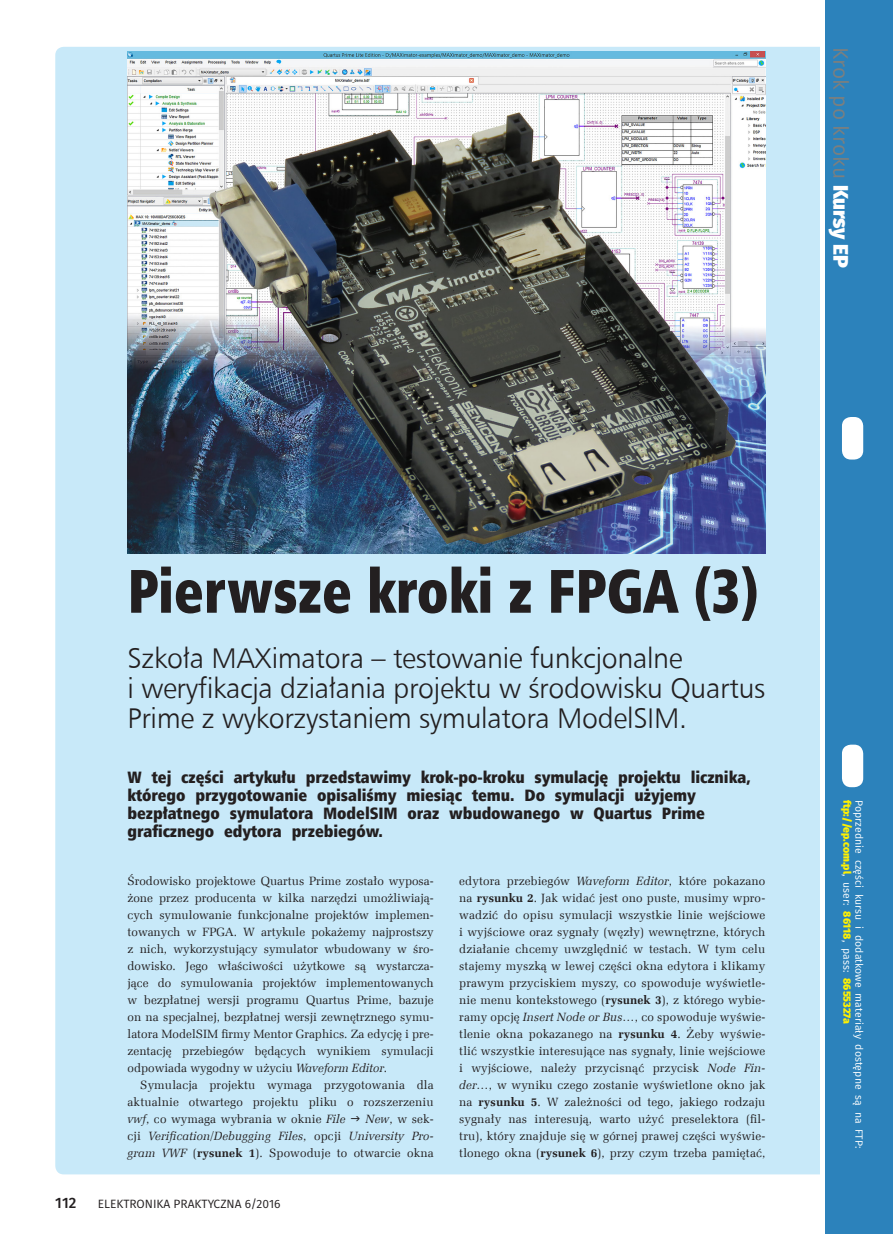
<style>
.page{position:relative;width:893px;height:1234px;background:#fff}
.page>*{position:absolute;margin:0;border:0;box-sizing:border-box;transform-origin:0 0}
._9_Tytul{font:61.5px "Humnst 777 X Blk Cn EU";color:#231f20;scale:.9 1}
._0_Podtytul_Lt{font:28.5px/30px "Humnst 777 Lt EU";letter-spacing:-.01em;color:#231f20}
.t1{font:21px "Fira Sans";color:#7c7f7f}
._2_Lead_kurs{font:16.5px/18px "Humnst 777 X Blk Cn EU";letter-spacing:-.005em;color:#231f20}
.t2{font:500 15px "Fira Sans";color:#231f20}
._1_Body{font:12px/17px "Zapf Ellipt EU";letter-spacing:.01em;color:#231f20;text-align:justify}
._1_Body-2{font:italic 12px/17px "Zapf Ellipt EU";letter-spacing:.01em;color:#231f20;text-align:justify}
.t3{font:12px "Fira Sans";color:#231f20}
.t4{font:10.5px "Fira Sans";letter-spacing:.005em;color:#fff}
.t5{font:800 10.5px "Fira Sans";letter-spacing:.005em;color:#fff101}
.s1{font-weight:800;color:#fff}
.s2{font-style:italic}
.s3{font-weight:700}
.s4{font-style:normal}
.s5{font-weight:700;font-style:normal}
.s6{font-weight:400;color:#fff}
</style>
<div class="page">
<div style="left:55px;top:47px;width:778px;height:1127px;background:#c8e9f9;border-radius:9px"></div>
<div style="left:825px;top:0;width:68px;height:1233px;background:#2c82bb"></div>
<div style="left:842px;top:417px;width:21px;height:42px;background:#fff;border-radius:9px"></div>
<div style="left:842px;top:744px;width:21px;height:43px;background:#fff;border-radius:9px"></div>
<hr style="left:821px;top:0;width:4px;height:1233px;background:#fff">
<img style="left:128px;top:51px;width:637px;height:502px">
<h3 class="t1" style="left:855px;top:47px;width:223px;rotate:90deg">Krok po kroku <span class="s1">Kursy EP</span></h3>
<p class="_9_Tytul" style="left:128px;top:551px;width:703px">Pierwsze kroki z FPGA (3)</p>
<p class="_0_Podtytul_Lt" style="left:128px;top:642px;width:639px">Szkoła MAXimatora – testowanie funkcjonalne<br>i weryfikacja działania projektu w środowisku Quartus<br>Prime z wykorzystaniem symulatora ModelSIM.</p>
<p class="_2_Lead_kurs" style="left:128px;top:768px;width:625px">W tej części artykułu przedstawimy krok-po-kroku symulację projektu licznika, którego przygotowanie opisaliśmy miesiąc temu. Do symulacji użyjemy bezpłatnego symulatora ModelSIM oraz wbudowanego w Quartus Prime graficznego edytora przebiegów.</p>
<p class="_1_Body" style="left:128px;top:872px;width:308px">Środowisko projektowe Quartus Prime zostało wyposa&shy;żone przez producenta w kilka narzędzi umożliwiają&shy;cych symulowanie funkcjonalne projektów implemen&shy;towanych w FPGA. W artykule pokażemy najprostszy z nich, wykorzystujący symulator wbudowany w śro&shy;dowisko. Jego właściwości użytkowe są wystarcza&shy;jące do symulowania projektów implementowanych w bezpłatnej wersji programu Quartus Prime, bazuje on na specjalnej, bezpłatnej wersji zewnętrznego symu&shy;latora ModelSIM firmy Mentor Graphics. Za edycję i pre&shy;zentację przebiegów będących wynikiem symulacji odpowiada wygodny w użyciu <span class="s2">Waveform Editor</span>.</p>
<p class="_1_Body" style="left:128px;top:1076px;width:308px;text-indent:13px">Symulacja projektu wymaga przygotowania dla aktualnie otwartego projektu pliku o rozszerzeniu <span class="s2">vwf</span>, co wymaga wybrania w oknie <span class="s2">File</span></p>
<p class="_1_Body" style="left:459px;top:872px;width:308px">edytora przebiegów <span class="s2">Waveform Editor</span>, które pokazano na <span class="s3">rysunku 2</span>. Jak widać jest ono puste, musimy wpro&shy;wadzić do opisu symulacji wszystkie linie wejściowe i wyjściowe oraz sygnały (węzły) wewnętrzne, których działanie chcemy uwzględnić w testach. W tym celu stajemy myszką w lewej części okna edytora i klikamy prawym przyciskiem myszy, co spowoduje wyświetle&shy;nie menu kontekstowego (<span class="s3">rysunek 3</span>), z którego wybie&shy;ramy opcję <span class="s2">Insert Node or Bus…</span>, co spowoduje wyświe&shy;tlenie okna pokazanego na <span class="s3">rysunku 4</span>. Żeby wyświe&shy;tlić wszystkie interesujące nas sygnały, linie wejściowe i wyjściowe, należy przycisnąć przycisk <span class="s2">Node Fin&shy;der…</span>, w wyniku czego zostanie wyświetlone okno jak na <span class="s3">rysunku 5</span>. W zależności od tego, jakiego rodzaju sygnały nas interesują, warto użyć preselektora (fil&shy;tru), który znajduje się w górnej prawej części wyświe&shy;tlonego okna (<span class="s3">rysunek 6</span>), przy czym trzeba pamiętać,</p>
<p class="_1_Body-2" style="left:128px;top:1110px;width:308px;text-indent:238px">New<span class="s4">, w sek&shy;cji</span> Verification/Debugging Files<span class="s4">, opcji</span> University Pro&shy;gram VWF <span class="s4">(</span><span class="s5">rysunek 1</span><span class="s4">). Spowoduje to otwarcie okna</span></p>
<p class="t2" style="left:55px;top:1192px;width:23px">112</p>
<p class="t3" style="left:98px;top:1195px;width:184px">ELEKTRONIKA PRAKTYCZNA 6/2016</p>
<p class="t5" style="left:854px;top:799px;width:226px;rotate:90deg">ftp://ep.com.pl<span class="s6">, user:</span> 86118<span class="s6">, pass:</span> 8655327a</p>
<p class="t4" style="left:866px;top:799px;width:350px;rotate:90deg">Poprzednie części kursu i dodatkowe materiały dostępne są na FTP:</p>
</div>
